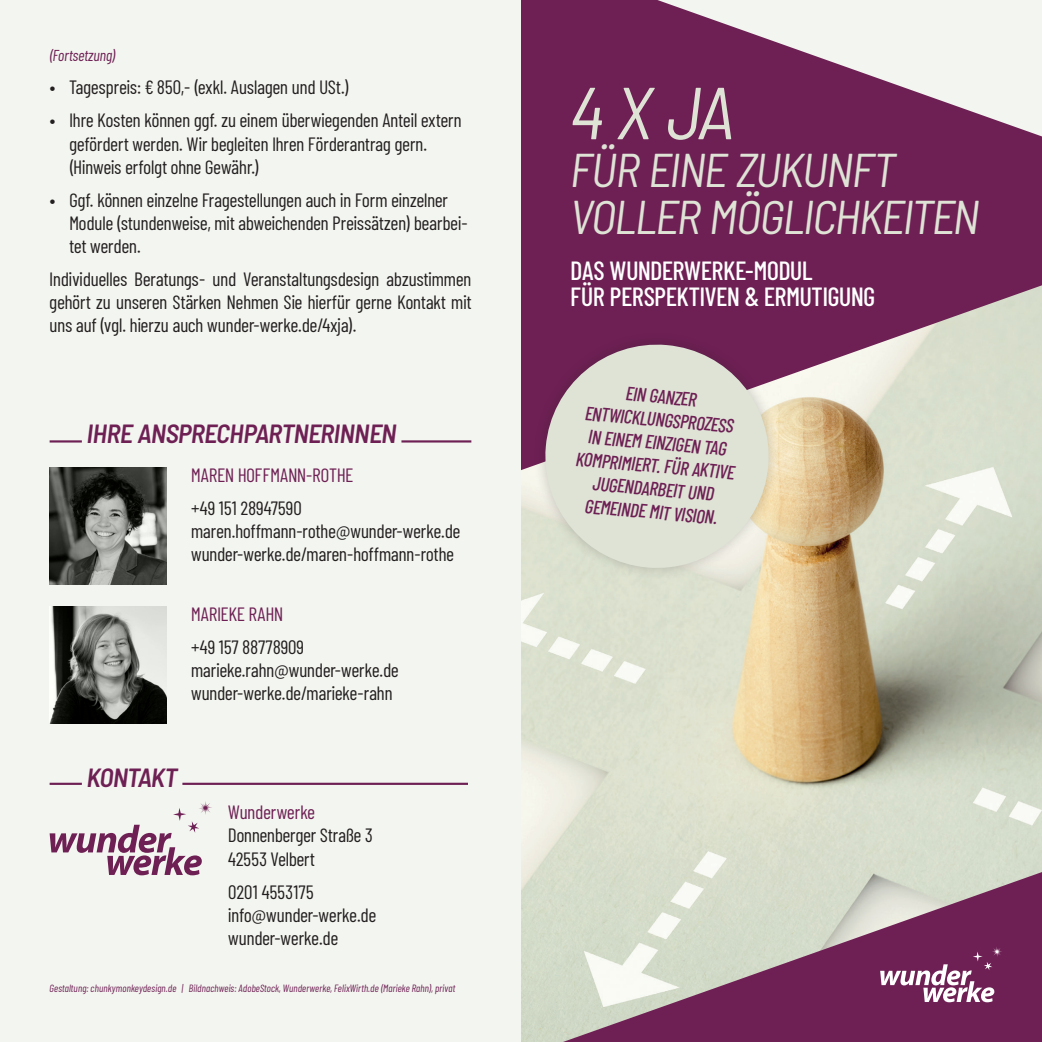
<style>
.page{position:relative;width:1042px;height:1042px;background:#fff}
.page>*{position:absolute;margin:0;border:0;box-sizing:border-box;transform-origin:0 0}
.Fließtext{font:italic semi-condensed 73.5px "Barlow";color:#dee3d6}
.Fließtext-2{font:italic semi-condensed 47.25px/47.2px "Barlow";letter-spacing:-.015em;color:#dee3d6}
.Fließtext-3{font:500 26.25px/26.2px "Barlow Condensed";color:#fff}
.Fließtext-4{font:italic 600 semi-condensed 26.25px "Barlow";letter-spacing:-.005em;color:#6e2054}
.Fließtext-5{font:19.25px/23.1px "Barlow Condensed";color:#231f20}
.Fließtext-6{font:italic 500 19.25px/23.1px "Barlow Condensed";color:#6e2054;text-align:center}
.Fließtext-7{font:19.25px "Barlow Condensed";letter-spacing:.01em;color:#6e2054}
.Fließtext-8{font:19.25px "Barlow Condensed";letter-spacing:.02em;color:#231f20}
.Fließtext-9{font:italic 15.75px "Barlow Condensed";letter-spacing:.01em;color:#6e2054}
.Fließtext-10{font:italic 10.5px "Barlow Condensed";letter-spacing:.02em;color:#6e2054}
</style>
<div class="page">
<div style="left:0;top:0;width:522px;height:1042px;background:#f3f5f0"></div>
<div style="left:521px;top:0;width:521px;height:473px;background:#6e2054"></div>
<img style="left:521px;top:285px;width:521px;height:757px">
<svg style="left:563px;top:872px;width:479px;height:170px;background:#a78796"></svg>
<svg style="left:50px;top:801px;width:162px;height:74px"></svg>
<svg style="left:658px;top:0;width:384px;height:136px"></svg>
<svg style="left:880px;top:946px;width:122px;height:56px"></svg>
<hr style="left:50px;top:783px;width:32px;height:2px;background:#6e2054">
<hr style="left:182px;top:783px;width:286px;height:2px;background:#6e2054">
<hr style="left:50px;top:440px;width:32px;height:2px;background:#6e2054">
<hr style="left:401px;top:440px;width:70px;height:2px;background:#6e2054">
<img style="left:50px;top:468px;width:116px;height:116px">
<img style="left:50px;top:606px;width:116px;height:117px">
<svg style="left:521px;top:321px;width:271px;height:270px"></svg>
<svg style="left:540px;top:340px;width:233px;height:233px;background:#d1cac4"></svg>
<p class="Fließtext-9" style="left:50px;top:45px;width:68px">(Fortsetzung)</p>
<p class="Fließtext-5" style="left:50px;top:75px;width:301px">• Tagespreis: € 850,- (exkl. Auslagen und USt.)</p>
<p class="Fließtext-5" style="left:69px;top:108px;width:394px;text-indent:-20px">• Ihre Kosten können ggf. zu einem überwiegenden Anteil extern gefördert werden. Wir begleiten Ihren Förderantrag gern. (Hinweis erfolgt ohne Gewähr.)</p>
<p class="Fließtext-5" style="left:69px;top:187px;width:400px;text-indent:-20px">• Ggf. können einzelne Fragestellungen auch in Form einzelner<br>Module (stundenweise, mit abweichenden Preissätzen) bearbei&shy;tet werden.</p>
<p class="Fließtext-5" style="left:50px;top:266px;width:423px;text-align:justify">Individuelles Beratungs- und Veranstaltungsdesign abzustimmen gehört zu unseren Stärken Nehmen Sie hierfür gerne Kontakt mit uns auf (vgl. hierzu auch wunder-werke.de/4xja).</p>
<p class="Fließtext-4" style="left:87px;top:414px;width:311px">IHRE ANSPRECHPARTNERINNEN</p>
<p class="Fließtext-7" style="left:191px;top:461px;width:164px">MAREN HOFFMANN-ROTHE</p>
<p class="Fließtext-5" style="left:191px;top:495px;width:271px">+49 151 28947590 maren.hoffmann-rothe@wunder-werke.de wunder-werke.de/maren-hoffmann-rothe</p>
<p class="Fließtext-7" style="left:191px;top:600px;width:94px">MARIEKE RAHN</p>
<p class="Fließtext-8" style="left:191px;top:633px;width:114px">+49 157 88778909</p>
<p class="Fließtext-5" style="left:191px;top:657px;width:209px">marieke.rahn@wunder-werke.de</p>
<p class="Fließtext-5" style="left:191px;top:680px;width:203px">wunder-werke.de/marieke-rahn</p>
<p class="Fließtext-4" style="left:87px;top:758px;width:92px">KONTAKT</p>
<p class="Fließtext-7" style="left:228px;top:798px;width:88px">Wunderwerke</p>
<p class="Fließtext-5" style="left:228px;top:822px;width:146px">Donnenberger Straße 3</p>
<p class="Fließtext-5" style="left:228px;top:845px;width:88px">42553 Velbert</p>
<p class="Fließtext-5" style="left:228px;top:878px;width:87px">0201 4553175</p>
<p class="Fließtext-5" style="left:228px;top:902px;width:149px">info@wunder-werke.de</p>
<p class="Fließtext-5" style="left:228px;top:925px;width:111px">wunder-werke.de</p>
<p class="Fließtext-10" style="left:50px;top:980px;width:407px">Gestaltung: chunkymonkeydesign.de | Bildnachweis: AdobeStock, Wunderwerke, FelixWirth.de (Marieke Rahn), privat</p>
<p class="Fließtext" style="left:570px;top:60px;width:165px">4 X JA</p>
<p class="Fließtext-2" style="left:570px;top:142px;width:410px">FÜR EINE ZUKUNFT<br>VOLLER MÖGLICHKEITEN</p>
<p class="Fließtext-3" style="left:570px;top:255px;width:306px">DAS WUNDERWERKE-MODUL<br>FÜR PERSPEKTIVEN &amp; ERMUTIGUNG</p>
<p class="Fließtext-6" style="left:583px;top:377px;width:161px;rotate:5deg">EIN -GANZER -ENTWICKLUNGSPROZESS<br>IN EINEM EINZIGEN TAG<br>KOMPRIMIERT. FÜR AKTIVE<br>JUGENDARBEIT UND -GEMEINDE MIT VISION.</p>
</div>
